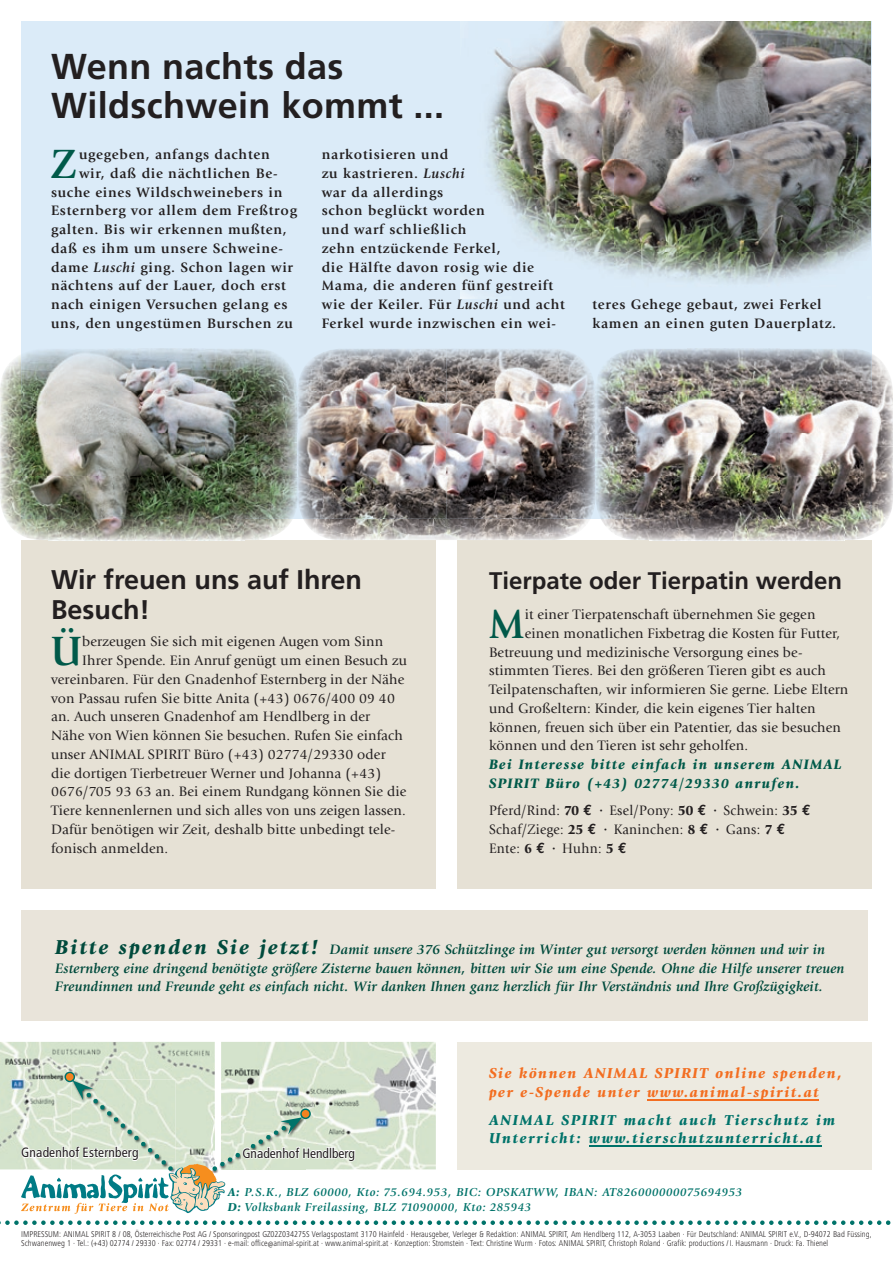
<style>
.page{position:relative;width:893px;height:1263px;background:#fff}
.page>*{position:absolute;margin:0;border:0;box-sizing:border-box;transform-origin:0 0}
.t1{font:700 42.6px "Giovanni";color:#005949;scale:.95 1}
.t2{font:700 36px/39px "Frutiger";letter-spacing:.01em;color:#231f20}
.t3{font:700 27px/30px "Frutiger";color:#231f20}
.t4{font:700 24px "Frutiger";color:#231f20}
.t5{font:italic 900 15px/18.8px "Giovanni";letter-spacing:.1em;color:#f36e21}
.t6{font:italic 900 15px/18.8px "Giovanni";letter-spacing:.115em;color:#00736a}
.t7{font:14.25px "Giovanni";letter-spacing:.01em;color:#231f20}
.t8{font:700 14.25px/18.8px "Giovanni";letter-spacing:.05em;color:#231f20}
.t9{font:italic 700 14.25px/18.8px "Giovanni";letter-spacing:.01em;color:#004a3c}
.t10{font:14.25px/18.8px "Giovanni";letter-spacing:.01em;color:#231f20;scale:.95 1}
.t11{font:italic 900 14.25px/18.8px "Giovanni";letter-spacing:.09em;color:#005949}
.t12{font:condensed 13.5px "Frutiger";letter-spacing:.01em;color:#231f20}
.t13{font:italic 700 12px/15px "Giovanni";letter-spacing:.05em;color:#00736a}
.t14{font:300 condensed 8.7px/9px "Frutiger Next LT";color:#231f20}
.s1{font-style:italic}
.s2{font-weight:900}
.s3{font-family:"Euro Mono";font-weight:700;font-size:15px}
.s4{font-weight:900;font-size:21px}
</style>
<div class="page">
<div style="left:21px;top:21px;width:851px;height:498px;background:#dbebf8"></div>
<img style="left:460px;top:21px;width:411px;height:278px">
<div style="left:21px;top:910px;width:846px;height:110px;background:#e9e4da"></div>
<div style="left:457px;top:540px;width:415px;height:349px;background:#e6e1d5"></div>
<svg style="left:0;top:1220px;width:890px;height:5px"></svg>
<div style="left:21px;top:540px;width:415px;height:349px;background:#e6e1d5"></div>
<div style="left:457px;top:1042px;width:415px;height:127px;background:#edeae0"></div>
<hr style="left:647px;top:1099px;width:172px;height:2px;background:#f36e21">
<hr style="left:589px;top:1146px;width:232px;height:1px;background:#00736a">
<img style="left:221px;top:1042px;width:215px;height:127px">
<img style="left:0;top:1042px;width:215px;height:127px">
<svg style="left:20px;top:1071px;width:336px;height:143px"></svg>
<img style="left:0;top:356px;width:21px;height:91px">
<img style="left:0;top:447px;width:35px;height:92px">
<img style="left:49px;top:519px;width:210px;height:21px">
<img style="left:21px;top:349px;width:851px;height:170px">
<img style="left:304px;top:519px;width:252px;height:21px">
<img style="left:872px;top:354px;width:21px;height:93px">
<img style="left:844px;top:447px;width:49px;height:93px">
<img style="left:601px;top:519px;width:243px;height:21px">
<h2 class="t2" style="left:51px;top:47px;width:395px">Wenn nachts das<br>Wildschwein kommt ...</h2>
<h1 class="t1" style="left:51px;top:139px;width:28px">Z</h1>
<p class="t8" style="left:79px;top:145px;width:192px">ugegeben, anfangs dachten</p>
<p class="t8" style="left:79px;top:164px;width:200px">wir, daß die nächtlichen Be-</p>
<p class="t8" style="left:51px;top:183px;width:233px">suche eines Wildschweinebers in</p>
<p class="t8" style="left:51px;top:201px;width:248px">Esternberg vor allem dem Freßtrog</p>
<p class="t8" style="left:51px;top:220px;width:237px">galten. Bis wir erkennen mußten,</p>
<p class="t8" style="left:51px;top:239px;width:233px">daß es ihm um unsere Schweine-</p>
<p class="t8" style="left:51px;top:258px;width:244px">dame <span class="s1">Luschi</span> ging. Schon lagen wir</p>
<p class="t8" style="left:51px;top:276px;width:236px">nächtens auf der Lauer, doch erst</p>
<p class="t8" style="left:51px;top:295px;width:238px">nach einigen Versuchen gelang es</p>
<p class="t8" style="left:51px;top:314px;width:243px">uns, den ungestümen Burschen zu</p>
<p class="t8" style="left:322px;top:145px;width:245px">narkotisieren und<br>zu kastrieren. <span class="s1">Luschi<br></span>war da allerdings<br>schon beglückt worden<br>und warf schließlich<br>zehn ent zückende Ferkel,<br>die Hälfte davon rosig wie die<br>Mama, die anderen fünf gestreift wie der Keiler. Für <span class="s1">Luschi</span> und acht<br>Ferkel wurde inzwischen ein wei-</p>
<p class="t8" style="left:592px;top:295px;width:245px">teres Gehege gebaut, zwei Ferkel kamen an einen guten Dauerplatz.</p>
<h3 class="t3" style="left:51px;top:564px;width:313px">Wir freuen uns auf Ihren<br>Besuch!</h3>
<h1 class="t1" style="left:51px;top:626px;width:34px">Ü</h1>
<p class="t7" style="left:82px;top:634px;width:303px">berzeugen Sie sich mit eigenen Augen vom Sinn</p>
<p class="t7" style="left:82px;top:652px;width:326px">Ihrer Spende. Ein Anruf genügt um einen Besuch zu</p>
<p class="t7" style="left:51px;top:671px;width:355px">vereinbaren. Für den Gnadenhof Esternberg in der Nähe</p>
<p class="t7" style="left:51px;top:690px;width:345px">von Passau rufen Sie bitte Anita (+43) 0676/400 09 40</p>
<p class="t7" style="left:51px;top:709px;width:321px">an. Auch unseren Gnadenhof am Hendlberg in der</p>
<p class="t7" style="left:51px;top:727px;width:353px">Nähe von Wien können Sie besuchen. Rufen Sie einfach</p>
<p class="t7" style="left:51px;top:746px;width:336px">unser ANIMAL SPIRIT Büro (+43) 02774/29330 oder</p>
<p class="t7" style="left:51px;top:765px;width:332px">die dortigen Tierbetreuer Werner und Johanna (+43)</p>
<p class="t7" style="left:51px;top:784px;width:357px">0676/705 93 63 an. Bei einem Rundgang können Sie die</p>
<p class="t7" style="left:51px;top:802px;width:356px">Tiere kennenlernen und sich alles von uns zeigen lassen.</p>
<p class="t7" style="left:51px;top:821px;width:346px">Dafür benötigen wir Zeit, deshalb bitte unbedingt tele-</p>
<p class="t7" style="left:51px;top:840px;width:119px">fonisch anmelden.</p>
<h3 class="t4" style="left:489px;top:567px;width:355px">Tierpate oder Tierpatin werden</h3>
<h1 class="t1" style="left:489px;top:599px;width:39px">M</h1>
<p class="t7" style="left:525px;top:606px;width:292px">it einer Tierpatenschaft übernehmen Sie gegen</p>
<p class="t7" style="left:525px;top:625px;width:317px">einen monatlichen Fixbetrag die Kosten für Futter,</p>
<p class="t7" style="left:489px;top:644px;width:315px">Betreuung und medizinische Versorgung eines be-</p>
<p class="t7" style="left:489px;top:663px;width:338px">stimmten Tieres. Bei den größeren Tieren gibt es auch</p>
<p class="t7" style="left:489px;top:681px;width:361px">Teilpatenschaften, wir informieren Sie gerne. Liebe Eltern</p>
<p class="t7" style="left:489px;top:700px;width:328px">und Großeltern: Kinder, die kein eigenes Tier halten</p>
<p class="t7" style="left:489px;top:719px;width:353px">können, freuen sich über ein Patentier, das sie besuchen</p>
<p class="t7" style="left:489px;top:738px;width:261px">können und den Tieren ist sehr geholfen.</p>
<p class="t11" style="left:489px;top:755px;width:354px">Bei Interesse bitte einfach in unserem ANIMAL<br>SPIRIT Büro (+43) 02774/29330 anrufen.</p>
<p class="t10" style="left:489px;top:801px;width:340px">Pferd/Rind: <span class="s2">70</span> <span class="s3">€</span> <span class="s2">·</span> Esel/Pony: <span class="s2">50</span> <span class="s3">€</span> <span class="s2">·</span> Schwein: <span class="s2">35</span> <span class="s3">€<br></span>Schaf/Ziege: <span class="s2">25</span> <span class="s3">€</span> <span class="s2">·</span> Kaninchen: <span class="s2">8</span> <span class="s3">€</span> <span class="s2">·</span> Gans: <span class="s2">7</span> <span class="s3">€<br></span>Ente: <span class="s2">6</span> <span class="s3">€</span> <span class="s2">·</span> Huhn: <span class="s2">5</span> <span class="s3">€</span></p>
<p class="t9" style="left:55px;top:940px;width:791px"><span class="s4">Bitte spenden Sie jetzt!</span> Damit unsere 376 Schützlinge im Winter gut versorgt werden können und wir in<br>Esternberg eine dringend benötigte größere Zisterne bauen können, bitten wir Sie um eine Spende. Ohne die Hilfe unserer treuen<br>Freundinnen und Freunde geht es einfach nicht. Wir danken Ihnen ganz herzlich für Ihr Verständnis und Ihre Großzügigkeit.</p>
<p class="t12" style="left:21px;top:1145px;width:119px">Gnadenhof Esternberg</p>
<p class="t12" style="left:242px;top:1145px;width:114px">Gnadenhof Hendlberg</p>
<p class="t5" style="left:489px;top:1064px;width:354px">Sie können ANIMAL SPIRIT online spenden, per e-Spende unter www.animal-spirit.at</p>
<p class="t6" style="left:489px;top:1110px;width:348px">ANIMAL SPIRIT macht auch Tierschutz im<br>Unterricht: www.tierschutzunterricht.at</p>
<p class="t13" style="left:228px;top:1185px;width:516px"><span class="s2">A:</span> P.S.K., BLZ 60000, Kto: 75.694.953, BIC: OPSKATWW, IBAN: AT826000000075694953<br><span class="s2">D:</span> Volksbank Freilassing, BLZ 71090000, Kto: 285943</p>
<p class="t14" style="left:21px;top:1230px;width:852px">IMPRESSUM: ANIMAL SPIRIT 8 / 08, Österreichische Post AG / Sponsoringpost GZ02Z034275S Verlagspostamt 3170 Hainfeld · Herausgeber, Verleger &amp; Redaktion: ANIMAL SPIRIT, Am Hendlberg 112, A-3053 Laaben · Für Deutschland: ANIMAL SPIRIT e.V., D-94072 Bad Füssing,<br>Schwanenweg 1 · Tel.: (+43) 02774 / 29330 · Fax: 02774 / 29331 · e-mail: office@animal-spirit.at · www.animal-spirit.at · Konzeption: Stromstein · Text: Christine Wurm · Fotos: ANIMAL SPIRIT, Christoph Roland · Grafik: productions / I. Hausmann · Druck: Fa. Thienel</p>
</div>
